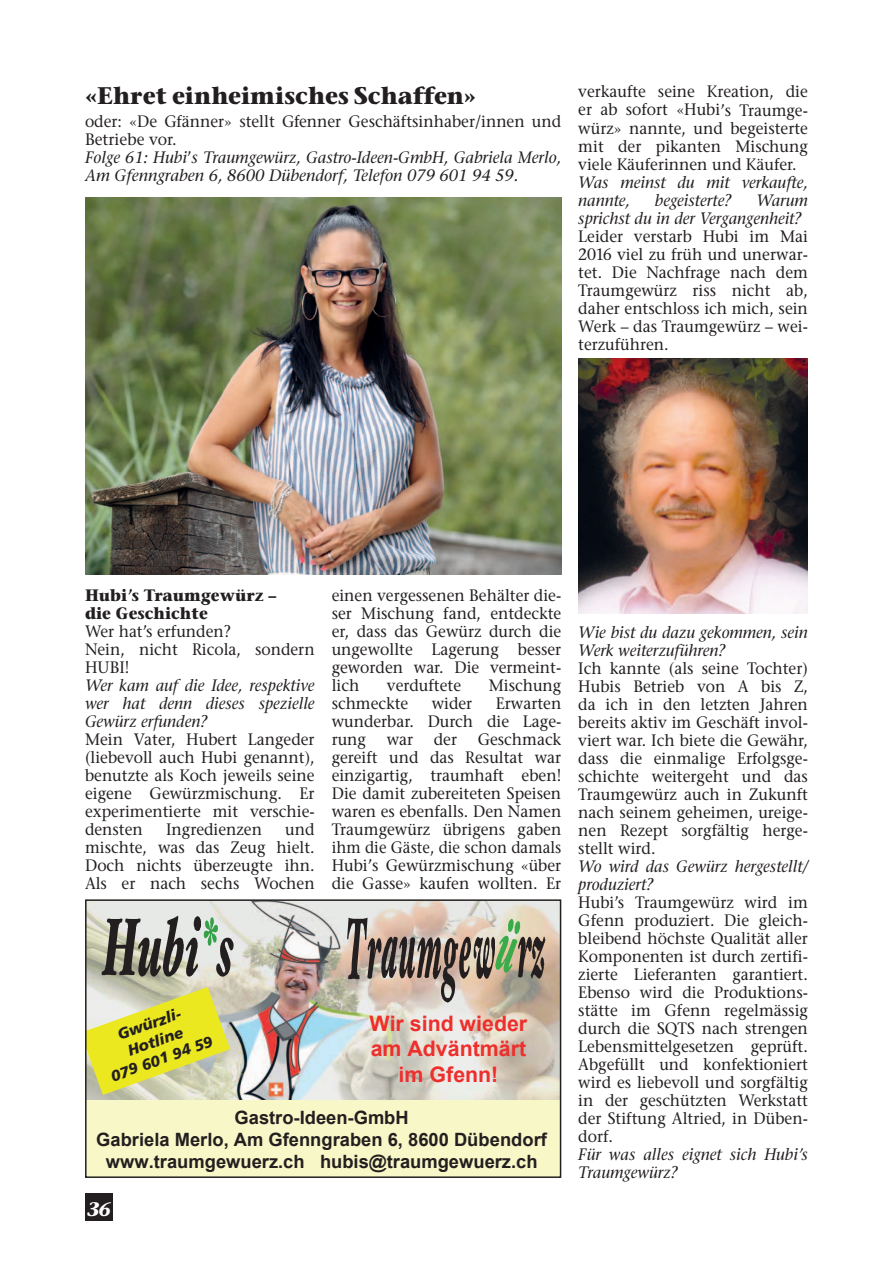
<style>
.page{position:relative;width:893px;height:1263px;background:#fff}
.page>*{position:absolute;margin:0;border:0;box-sizing:border-box;transform-origin:0 0}
.t1{font:700 24px "Stone Serif ITC";color:#231f20}
.t2{font:700 21.3px/25.5px "Arial";color:#ee2f2c;text-align:center}
.t3{font:italic 700 19.5px "Stone Serif LT";color:#fff}
.t4{font:700 18.3px/21.9px "Arial";color:#231f20;text-align:center}
.t5{font:16.5px/18px "Stone Serif LT";color:#231f20;text-align:justify;scale:.95 1}
.t6{font:italic 16.5px/18px "Stone Serif LT";color:#231f20;scale:.95 1}
.t7{font:italic 16.5px/18px "Stone Serif LT";color:#231f20;scale:.96 1}
.t8{font:700 16.5px/18px "Stone Serif LT";color:#231f20;scale:.95 1}
.t9{font:italic 900 15.3px/18.3px "Frutiger";color:#231f20;text-align:center}
.s1{font-style:normal}
</style>
<div class="page">
<div style="left:85px;top:1193px;width:28px;height:27px;background:#231f20"></div>
<img style="left:85px;top:197px;width:476px;height:377px">
<img style="left:578px;top:359px;width:230px;height:255px">
<img style="left:88px;top:902px;width:470px;height:198px">
<svg style="left:347px;top:918px;width:198px;height:84px"></svg>
<svg style="left:102px;top:916px;width:132px;height:60px"></svg>
<svg style="left:88px;top:987px;width:142px;height:108px"></svg>
<div style="left:86px;top:1100px;width:475px;height:77px;background:#f8f7c7"></div>
<div style="left:85px;top:899px;width:476px;height:279px;border:2px solid #231f20"></div>
<h1 class="t1" style="left:85px;top:80px;width:393px">«Ehret einheimisches Schaffen»</h1>
<p class="t7" style="left:85px;top:112px;width:498px"><span class="s1">oder: «De Gfänner» stellt Gfenner Geschäftsinhaber/innen und Betriebe vor.<br></span>Folge 61: Hubi<span class="s1">’</span>s Traumgewürz, Gastro-Ideen-GmbH, Gabriela Merlo, Am Gfenngraben 6, 8600 Dübendorf, Telefon 079 601 94 59.</p>
<p class="t5" style="left:578px;top:83px;width:243px">verkaufte seine Kreation, die er ab sofort «Hubi’s Traumge&shy;würz» nannte, und begeisterte mit der pikanten Mischung viele Käuferinnen und Käufer.</p>
<p class="t6" style="left:578px;top:173px;width:243px">Was meinst du mit verkaufte, nannte,</p>
<p class="t6" style="left:655px;top:191px;width:82px">begeisterte?</p>
<p class="t6" style="left:578px;top:191px;width:243px;text-indent:178px">Warum sprichst du in der Vergangenheit?</p>
<p class="t5" style="left:578px;top:227px;width:243px">Leider verstarb Hubi im Mai 2016 viel zu früh und unerwar&shy;tet. Die Nachfrage nach dem Traumgewürz riss nicht ab, daher entschloss ich mich, sein Werk – das Traumgewürz – wei&shy;terzuführen.</p>
<p class="t8" style="left:85px;top:586px;width:203px">Hubi’s Traumgewürz – die Geschichte</p>
<p class="t5" style="left:85px;top:622px;width:243px;text-align:left">Wer hat’s erfunden?<br>Nein, nicht Ricola, sondern<br>HUBI!</p>
<p class="t6" style="left:85px;top:677px;width:243px;text-align:justify">Wer kam auf die Idee, respektive wer hat denn dieses spezielle Gewürz erfunden?</p>
<p class="t5" style="left:85px;top:730px;width:243px">Mein Vater, Hubert Langeder (liebevoll auch Hubi genannt), benutzte als Koch jeweils seine eigene Gewürzmischung. Er experimentierte mit verschie&shy;densten</p>
<p class="t5" style="left:85px;top:820px;width:243px;text-indent:200px">und mischte, was das Zeug hielt.<br>Doch nichts überzeugte ihn.<br>Als er nach sechs Wochen</p>
<p class="t5" style="left:166px;top:820px;width:102px">Ingredienzen</p>
<p class="t5" style="left:332px;top:586px;width:243px">einen vergessenen Behälter die&shy;ser Mischung fand, entdeckte er, dass das Gewürz durch die ungewollte Lagerung besser geworden war. Die vermeint&shy;lich</p>
<p class="t5" style="left:387px;top:676px;width:80px">verduftete</p>
<p class="t5" style="left:489px;top:676px;width:78px">Mischung</p>
<p class="t5" style="left:332px;top:694px;width:82px">schmeckte</p>
<p class="t5" style="left:432px;top:694px;width:44px">wider</p>
<p class="t5" style="left:332px;top:694px;width:243px;text-indent:164px">Erwarten wunderbar. Durch die Lage&shy;rung</p>
<p class="t5" style="left:332px;top:730px;width:243px;text-indent:146px">Geschmack gereift und das Resultat war einzigartig, traumhaft eben!<br>Die damit zubereiteten Speisen waren es ebenfalls. Den Namen Traumgewürz übrigens gaben ihm die Gäste, die schon damals Hubi’s Gewürzmischung «über die Gasse» kaufen wollten. Er</p>
<p class="t5" style="left:387px;top:730px;width:29px">war</p>
<p class="t5" style="left:434px;top:730px;width:26px">der</p>
<p class="t9" style="left:96px;top:1034px;width:109px;rotate:-20deg">Gwürzli-<br>Hotline<br>079 601 94 59</p>
<p class="t4" style="left:96px;top:1107px;width:452px">Gastro-Ideen-GmbH<br>Gabriela Merlo, Am Gfenngraben 6, 8600 Dübendorf www.traumgewuerz.ch hubis@traumgewuerz.ch</p>
<p class="t2" style="left:369px;top:1011px;width:159px">Wir sind wieder am Adväntmärt im Gfenn!</p>
<p class="t3" style="left:87px;top:1197px;width:25px">36</p>
<p class="t6" style="left:578px;top:623px;width:243px">Wie bist du dazu gekommen, sein<br>Werk weiterzuführen?</p>
<p class="t5" style="left:578px;top:659px;width:243px">Ich kannte (als seine Tochter)<br>Hubis Betrieb von A bis Z, da ich in den letzten Jahren bereits aktiv im Geschäft invol&shy;viert war. Ich biete die Gewähr, dass die einmalige Erfolgsge&shy;schichte weitergeht und das Traumgewürz auch in Zukunft nach seinem geheimen, ureige&shy;nen Rezept sorgfältig herge&shy;stellt wird.</p>
<p class="t6" style="left:578px;top:857px;width:243px">Wo wird das Gewürz hergestellt/ produziert?</p>
<p class="t5" style="left:578px;top:893px;width:243px">Hubi’s Traumgewürz wird im Gfenn produziert. Die gleich&shy;bleibend höchste Qualität aller Komponenten ist durch zertifi&shy;zierte Lieferanten garantiert.<br>Ebenso wird die Produktions&shy;stätte im Gfenn regelmässig durch die SQTS nach strengen Lebensmittelgesetzen geprüft.<br>Abgefüllt und konfektioniert wird es liebevoll und sorgfältig in der geschützten Werkstatt der Stiftung Altried, in Düben&shy;dorf.</p>
<p class="t6" style="left:578px;top:1145px;width:243px">Für was alles eignet sich Hubi’s<br>Traumgewürz?</p>
</div>
